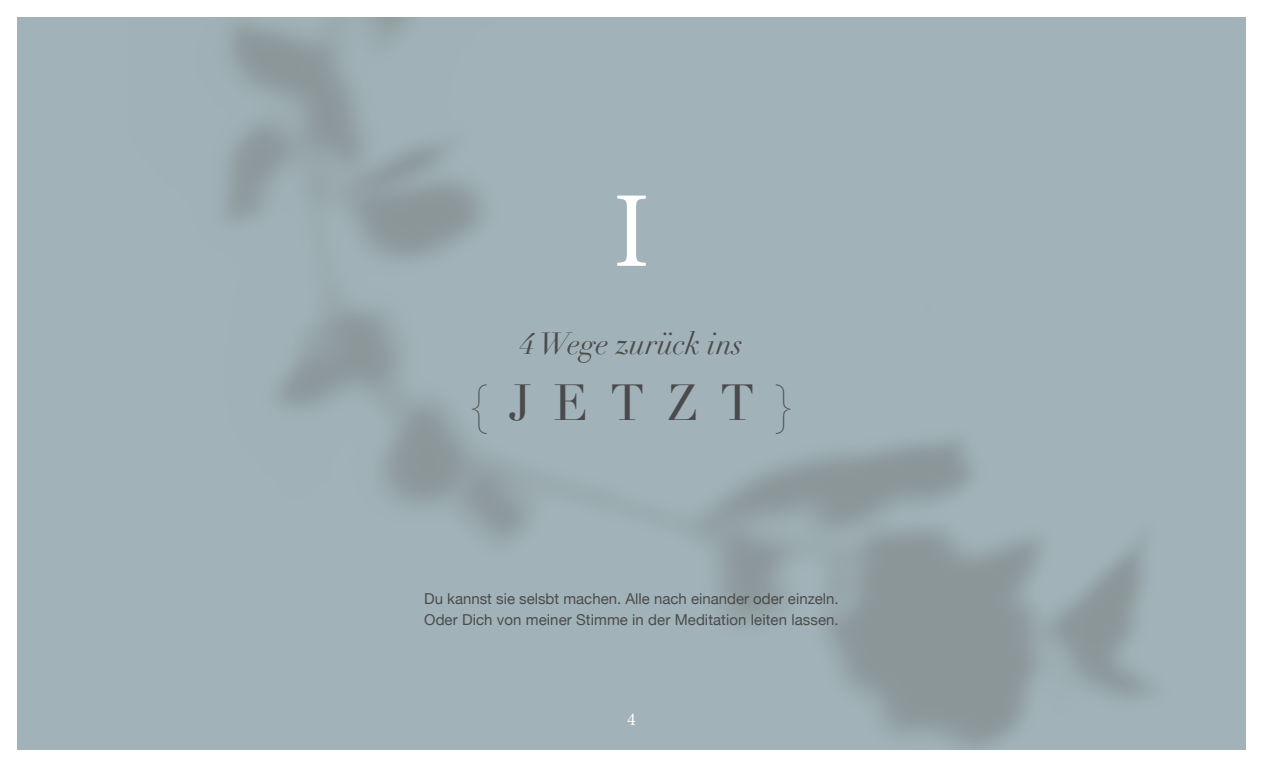
<style>
.page{position:relative;width:1263px;height:766px;background:#fff}
.page>*{position:absolute;margin:0;border:0;box-sizing:border-box;transform-origin:0 0}
.t1{font:108px "Minion Pro";color:#fff}
.t2{font:49.5px "Didot";letter-spacing:.445em;color:#4b4b4c}
.t3{font:italic 30px "Didot";color:#4b4b4c}
.t4{font:18px "Minion Pro";color:#fff}
.t5{font:15px/21px "Helvetica Neue";color:#4b4b4c}
</style>
<div class="page">
<div style="left:17px;top:17px;width:1229px;height:732px;background:#a1b3b9"></div>
<h1 class="t1" style="left:613px;top:159px;width:38px">I</h1>
<h3 class="t3" style="left:520px;top:325px;width:224px">4 Wege zurück ins</h3>
<h2 class="t2" style="left:470px;top:373px;width:324px">{JETZT}</h2>
<p class="t5" style="left:424px;top:588px;width:416px">Du kannst sie selsbt machen. Alle nach einander oder einzeln.<br>Oder Dich von meiner Stimme in der Meditation leiten lassen.</p>
<p class="t4" style="left:627px;top:707px;width:10px">4</p>
</div>
